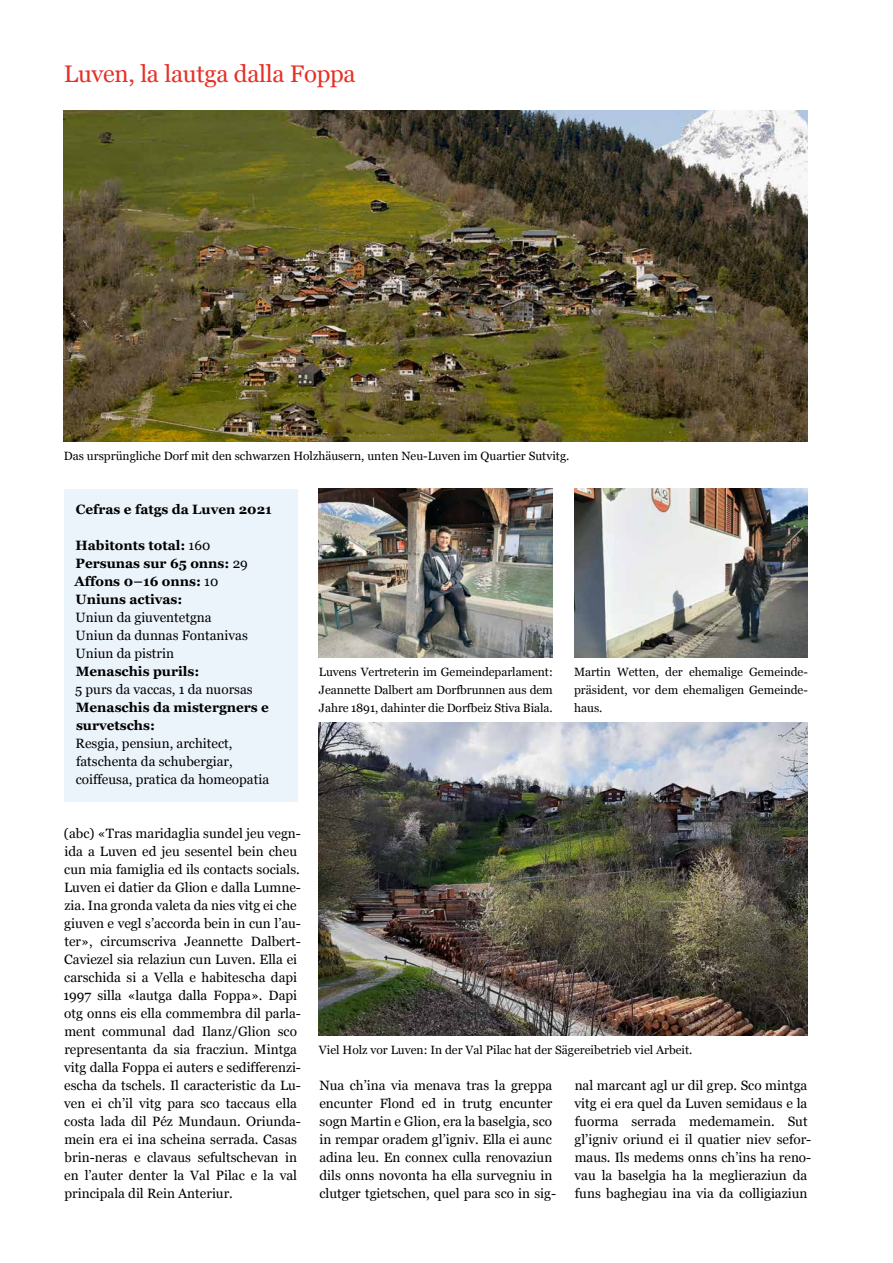
<style>
.page{position:relative;width:893px;height:1263px;background:#fff}
.page>*{position:absolute;margin:0;border:0;box-sizing:border-box;transform-origin:0 0}
.t1{font:24px "Vani";letter-spacing:-.01em;color:#e73027}
.t2{font:13.5px/18px "Vani";color:#000}
.t3{font:700 13.5px/18px "Vani";color:#000}
.t4{font:12px/18px "Vani";color:#000;text-align:justify}
.s1{font-weight:400}
</style>
<div class="page">
<div style="left:64px;top:489px;width:234px;height:313px;background:#e9f2fb"></div>
<img style="left:64px;top:111px;width:744px;height:331px">
<img style="left:319px;top:489px;width:234px;height:169px">
<img style="left:574px;top:489px;width:234px;height:169px">
<img style="left:319px;top:723px;width:489px;height:313px">
<h1 class="t1" style="left:64px;top:60px;width:293px">Luven, la lautga dalla Foppa</h1>
<p class="t4" style="left:64px;top:447px;width:507px">Das ursprüngliche Dorf mit den schwarzen Holzhäusern, unten Neu-Luven im Quartier Sutvitg.</p>
<p class="t3" style="left:76px;top:500px;width:198px">Cefras e fatgs da Luven 2021</p>
<p class="t3" style="left:75px;top:536px;width:175px">Habitonts total: <span class="s1">160<br></span>Persunas sur 65 onns: <span class="s1">29<br></span>Affons 0–16 onns: <span class="s1">10<br></span>Uniuns activas:</p>
<p class="t2" style="left:76px;top:608px;width:174px">Uniun da giuventetgna<br>Uniun da dunnas Fontanivas<br>Uniun da pistrin</p>
<p class="t3" style="left:76px;top:662px;width:125px">Menaschis purils:</p>
<p class="t2" style="left:75px;top:680px;width:179px">5 purs da vaccas, 1 da nuorsas</p>
<p class="t3" style="left:76px;top:698px;width:195px">Menaschis da mistergners e survetschs:</p>
<p class="t2" style="left:76px;top:734px;width:195px">Resgia, pensiun, architect, fatschenta da schubergiar, coiffeusa, pratica da homeopatia</p>
<p class="t2" style="left:63px;top:824px;width:239px">(abc) «Tras maridaglia sundel jeu vegn&shy;ida a Luven ed jeu sesentel bein cheu cun mia famiglia ed ils contacts socials.<br>Luven ei datier da Glion e dalla Lumne&shy;zia. Ina gronda valeta da nies vitg ei che giuven e vegl s’accorda bein in cun l’au&shy;ter», circumscriva Jeannette Dalbert-- Caviezel sia relaziun cun Luven. Ella ei carschida si a Vella e habitescha dapi 1997 silla «lautga dalla Foppa». Dapi otg onns eis ella commembra dil parla&shy;ment communal dad Ilanz/Glion sco representanta da sia fracziun. Mintga vitg dalla Foppa ei auters e sedifferenzi&shy;escha da tschels. Il caracteristic da Lu&shy;ven ei ch’il vitg para sco taccaus ella costa lada dil Péz Mundaun. Oriunda&shy;mein era ei ina scheina serrada. Casas brin-neras e clavaus sefultschevan in en l’auter denter la Val Pilac e la val principala dil Rein Anteriur.</p>
<p class="t4" style="left:319px;top:663px;width:235px">Luvens Vertreterin im Gemeindeparlament:<br>Jeannette Dalbert am Dorfbrunnen aus dem Jahre 1891, dahinter die Dorfbeiz Stiva Biala.</p>
<p class="t4" style="left:574px;top:663px;width:235px">Martin Wetten, der ehemalige Gemeinde&shy;präsident, vor dem ehemaligen Gemeinde&shy;haus.</p>
<p class="t4" style="left:319px;top:1041px;width:375px">Viel Holz vor Luven: In der Val Pilac hat der Sägereibetrieb viel Arbeit.</p>
<p class="t2" style="left:319px;top:1076px;width:238px">Nua ch’ina via menava tras la greppa encunter Flond ed in trutg encunter sogn Martin e Glion, era la baselgia, sco in rempar oradem gl’igniv. Ella ei aunc adina leu. En connex culla renovaziun dils onns novonta ha ella survegniu in clutger tgietschen, quel para sco in sig-</p>
<p class="t2" style="left:575px;top:1076px;width:238px">nal marcant agl ur dil grep. Sco mintga vitg ei era quel da Luven semidaus e la fuorma serrada medemamein. Sut gl’igniv oriund ei il quatier niev sefor&shy;maus. Ils medems onns ch’ins ha reno&shy;vau la baselgia ha la meglieraziun da funs baghegiau ina via da colligiaziun</p>
</div>
